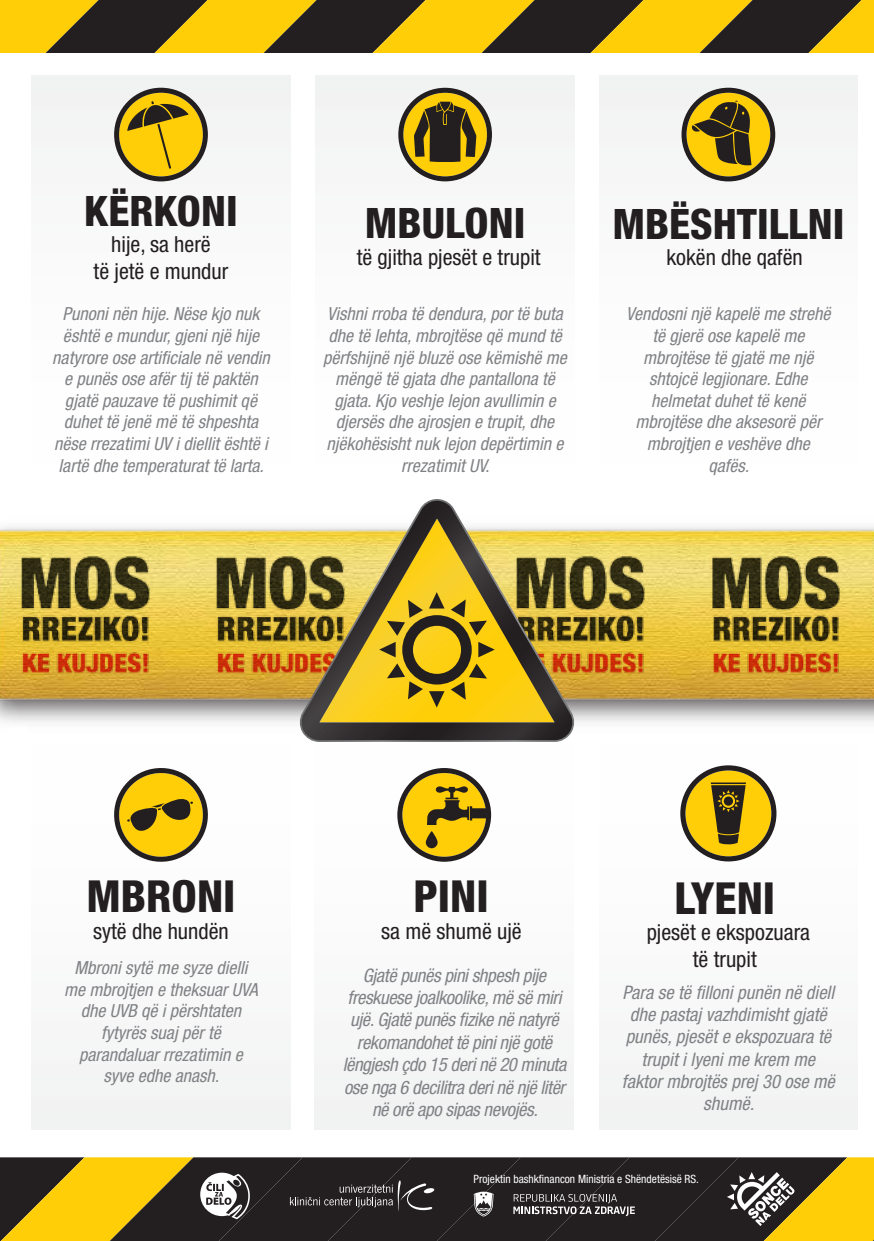
<style>
.page{position:relative;width:874px;height:1241px;background:#fff}
.page>*{position:absolute;margin:0;border:0;box-sizing:border-box;transform-origin:0 0}
.t1{font:800 condensed 44.27px "Helvetica Neue LT Pro";color:#231f20}
.t2{font:800 condensed 42px "Helvetica Neue LT Pro";color:#231f20}
.t3{font:condensed 22.05px/26.6px "Helvetica Neue LT Pro";color:#231f20;text-align:center}
.t4{font:italic condensed 18.72px/22.4px "Helvetica Neue LT Pro";letter-spacing:-.02em;color:#808285;text-align:center}
.t5{font:italic condensed 18.72px/22.4px "Helvetica Neue LT Pro";color:#808285;text-align:center}
.t6{font:italic condensed 18.03px/21.7px "Helvetica Neue LT Pro";color:#808285;text-align:center}
.t7{font:condensed 11.38px "Helvetica Neue LT Pro";color:#fff}
</style>
<div class="page">
<svg style="left:0;top:0;width:873px;height:53px;background:#917613"></svg>
<div style="left:32px;top:735px;width:258px;height:394px;background:#fafafa"></div>
<div style="left:315px;top:735px;width:258px;height:394px;background:#fafafa"></div>
<div style="left:598px;top:735px;width:259px;height:394px;background:#fafafa"></div>
<div style="left:598px;top:75px;width:259px;height:394px;background:#fbfbfb"></div>
<div style="left:316px;top:75px;width:258px;height:394px;background:#fbfbfb"></div>
<div style="left:32px;top:75px;width:258px;height:394px;background:#fbfbfb"></div>
<svg style="left:114px;top:768px;width:94px;height:94px"></svg>
<svg style="left:114px;top:88px;width:94px;height:93px"></svg>
<svg style="left:680px;top:765px;width:96px;height:96px"></svg>
<svg style="left:397px;top:768px;width:94px;height:93px"></svg>
<svg style="left:425px;top:831px;width:12px;height:17px"></svg>
<img style="left:707px;top:527px;width:166px;height:195px">
<img style="left:576px;top:527px;width:131px;height:195px">
<img style="left:212px;top:527px;width:85px;height:195px">
<img style="left:0;top:527px;width:212px;height:195px">
<svg style="left:297px;top:499px;width:279px;height:243px;background:#b09947"></svg>
<svg style="left:681px;top:88px;width:93px;height:93px"></svg>
<svg style="left:398px;top:88px;width:93px;height:93px"></svg>
<svg style="left:0;top:1157px;width:873px;height:83px;background:#594d26"></svg>
<h2 class="t2" style="left:84px;top:185px;width:155px">KËRKONI</h2>
<p class="t3" style="left:94px;top:231px;width:136px">hije, sa herë<br>të jetë e mundur</p>
<p class="t6" style="left:52px;top:303px;width:219px">Punoni nën hije. Nëse kjo nuk është e mundur, gjeni një hije natyrore ose artificiale në vendin e punës ose afër tij të paktën gjatë pauzave të pushimit që duhet të jenë më të shpeshta nëse rrezatimi UV i diellit është i lartë dhe temperaturat të larta.</p>
<h2 class="t2" style="left:365px;top:197px;width:162px">MBULONI</h2>
<p class="t3" style="left:356px;top:243px;width:185px">të gjitha pjesët e trupit</p>
<p class="t6" style="left:323px;top:303px;width:245px">Vishni rroba të dendura, por të buta dhe të lehta, mbrojtëse që mund të përfshijnë një bluzë ose këmishë me mëngë të gjata dhe pantallona të gjata. Kjo veshje lejon avullimin e djersës dhe ajrosjen e trupit, dhe njëkohësisht nuk lejon depërtimin e rrezatimit UV.</p>
<h2 class="t2" style="left:612px;top:198px;width:233px">MBËSHTILLNI</h2>
<p class="t3" style="left:666px;top:244px;width:138px">kokën dhe qafën</p>
<p class="t6" style="left:625px;top:303px;width:206px">Vendosni një kapelë me strehë të gjerë ose kapelë me mbrojtëse të gjatë me një shtojcë legjionare. Edhe helmetat duhet të kenë mbrojtëse dhe aksesorë për mbrojtjen e veshëve dhe qafës.</p>
<h1 class="t1" style="left:86px;top:868px;width:151px">MBRONI</h1>
<p class="t3" style="left:93px;top:917px;width:137px">sytë dhe hundën</p>
<p class="t6" style="left:64px;top:957px;width:195px">Mbroni sytë me syze dielli me mbrojtjen e theksuar UVA dhe UVB që i përshtaten fytyrës suaj për të parandaluar rrezatimin e syve edhe anash.</p>
<h1 class="t1" style="left:413px;top:868px;width:77px">PINI</h1>
<p class="t3" style="left:381px;top:917px;width:142px">sa më shumë ujë</p>
<p class="t4" style="left:342px;top:964px;width:225px">Gjatë punës pini shpesh pije freskuese joalkoolike, më së miri ujë. Gjatë punës fizike në natyrë rekomandohet të pini një gotë lëngjesh çdo 15 deri në 20 minuta ose nga 6 decilitra deri në një litër në orë apo sipas nevojës.</p>
<h1 class="t1" style="left:674px;top:870px;width:102px">LYENI</h1>
<p class="t3" style="left:646px;top:919px;width:165px">pjesët e ekspozuara të trupit</p>
<p class="t5" style="left:621px;top:980px;width:214px">Para se të filloni punën në diell dhe pastaj vazhdimisht gjatë punës, pjesët e ekspozuara të trupit i lyeni me krem me faktor mbrojtës prej 30 ose më shumë.</p>
<p class="t7" style="left:473px;top:1171px;width:227px">Projektin bashkfinancon Ministria e Shëndetësisë RS.</p>
</div>
